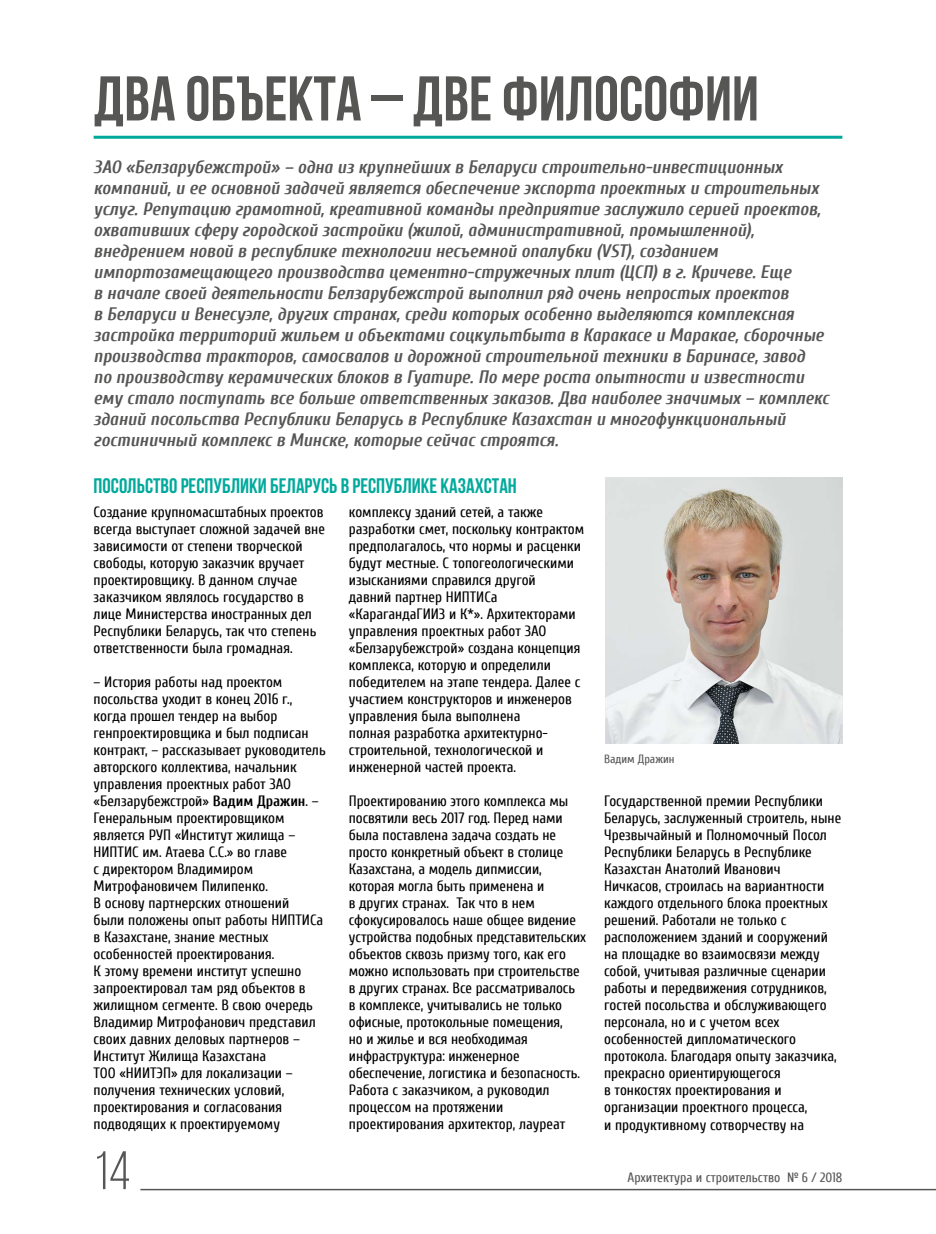
<style>
.page{position:relative;width:936px;height:1234px;background:#fff}
.page>*{position:absolute;margin:0;border:0;box-sizing:border-box;transform-origin:0 0}
.t1{font:700 63px "Bebas Neue";color:#565655}
.t2{font:54px "Bebas Neue";color:#565655}
.t3{font:700 21px "Bebas Neue";color:#00a99c}
.t4{font:italic 700 18px/21px "Cuprum";color:#565655}
.t5{font:15px/17px "Cuprum";color:#000}
.t6{font:13.5px "Cuprum";color:#565655}
.t7{font:12px "Cuprum";color:#565655}
.s1{font-weight:700}
</style>
<div class="page">
<hr style="left:140px;top:1188px;width:795px;height:1px;background:#565655">
<hr style="left:94px;top:136px;width:748px;height:3px;background:#00a99c">
<img style="left:605px;top:477px;width:237px;height:266px">
<h1 class="t1" style="left:94px;top:64px;width:666px">ДВА ОБЪЕКТА – ДВЕ ФИЛОСОФИИ</h1>
<p class="t4" style="left:94px;top:156px;width:736px">ЗАО «Белзарубежстрой» – одна из крупнейших в Беларуси строительно-инвестиционных компаний, и ее основной задачей является обеспечение экспорта проектных и строительных услуг. Репутацию грамотной, креативной команды предприятие заслужило серией проектов, охвативших сферу городской застройки (жилой, административной, промышленной), внедрением новой в республике технологии несъемной опалубки (VST), созданием импортозамещающего производства цементно-стружечных плит (ЦСП) в г. Кричеве. Еще<br>в начале своей деятельности Белзарубежстрой выполнил ряд очень непростых проектов<br>в Беларуси и Венесуэле, других странах, среди которых особенно выделяются комплексная застройка территорий жильем и объектами соцкультбыта в Каракасе и Маракае, сборочные производства тракторов, самосвалов и дорожной строительной техники в Баринасе, завод<br>по производству керамических блоков в Гуатире. По мере роста опытности и известности ему стало поступать все больше ответственных заказов. Два наиболее значимых – комплекс зданий посольства Республики Беларусь в Республике Казахстан и многофункциональный гостиничный комплекс в Минске, которые сейчас строятся.</p>
<h3 class="t3" style="left:94px;top:474px;width:425px">ПОСОЛЬСТВО РЕСПУБЛИКИ БЕЛАРУСЬ В РЕСПУБЛИКЕ КАЗАХСТАН</h3>
<p class="t5" style="left:94px;top:503px;width:233px">Создание крупномасштабных проектов всегда выступает сложной задачей вне зависимости от степени творческой свободы, которую заказчик вручает проектировщику. В данном случае заказчиком являлось государство в лице Министерства иностранных дел Республики Беларусь, так что степень ответственности была громадная.</p>
<p class="t5" style="left:94px;top:673px;width:234px">– История работы над проектом посольства уходит в конец 2016 г., когда прошел тендер на выбор генпроектировщика и был подписан контракт, – рассказывает руководитель авторского коллектива, начальник управления проектных работ ЗАО «Белзарубежстрой» <span class="s1">Вадим Дражин</span>. –<br>Генеральным проектировщиком является РУП «Институт жилища –<br>НИПТИС им. Атаева С.С.» во главе<br>с директором Владимиром<br>Митрофановичем Пилипенко.<br>В основу партнерских отношений<br>были положены опыт работы НИПТИСа в Казахстане, знание местных особенностей проектирования.<br>К этому времени институт успешно запроектировал там ряд объектов в жилищном сегменте. В свою очередь<br>Владимир Митрофанович представил своих давних деловых партнеров –<br>Институт Жилища Казахстана<br>ТОО «НИИТЭП» для локализации – получения технических условий, проектирования и согласования подводящих к проектируемому</p>
<p class="t5" style="left:349px;top:503px;width:237px">комплексу зданий сетей, а также разработки смет, поскольку контрактом предполагалось, что нормы и расценки будут местные. С топогеологическими изысканиями справился другой<br>давний партнер НИПТИСа «КарагандаГИИЗ и К*». Архитекторами управления проектных работ ЗАО «Белзарубежстрой» создана концепция комплекса, которую и определили победителем на этапе тендера. Далее с участием конструкторов и инженеров управления была выполнена<br>полная разработка архитектурно&shy;строительной, технологической и инженерной частей проекта.</p>
<p class="t5" style="left:349px;top:792px;width:239px">Проектированию этого комплекса мы посвятили весь 2017 год. Перед нами была поставлена задача создать не просто конкретный объект в столице Казахстана, а модель дипмиссии, которая могла быть применена и<br>в других странах. Так что в нем сфокусировалось наше общее видение устройства подобных представительских объектов сквозь призму того, как его можно использовать при строительстве в других странах. Все рассматривалось<br>в комплексе, учитывались не только офисные, протокольные помещения,<br>но и жилье и вся необходимая инфраструктура: инженерное обеспечение, логистика и безопасность.<br>Работа с заказчиком, а руководил процессом на протяжении проектирования архитектор, лауреат</p>
<p class="t5" style="left:604px;top:792px;width:238px">Государственной премии Республики Беларусь, заслуженный строитель, ныне Чрезвычайный и Полномочный Посол Республики Беларусь в Республике Казахстан Анатолий Иванович Ничкасов, строилась на вариантности каждого отдельного блока проектных решений. Работали не только с расположением зданий и сооружений на площадке во взаимосвязи между собой, учитывая различные сценарии работы и передвижения сотрудников, гостей посольства и обслуживающего персонала, но и с учетом всех особенностей дипломатического протокола. Благодаря опыту заказчика, прекрасно ориентирующегося<br>в тонкостях проектирования и организации проектного процесса,<br>и продуктивному сотворчеству на</p>
<p class="t7" style="left:604px;top:752px;width:72px">Вадим Дражин</p>
<h2 class="t2" style="left:94px;top:1141px;width:38px">14</h2>
<p class="t6" style="left:627px;top:1169px;width:216px">Архитектура и строительство № 6 / 2018</p>
</div>
